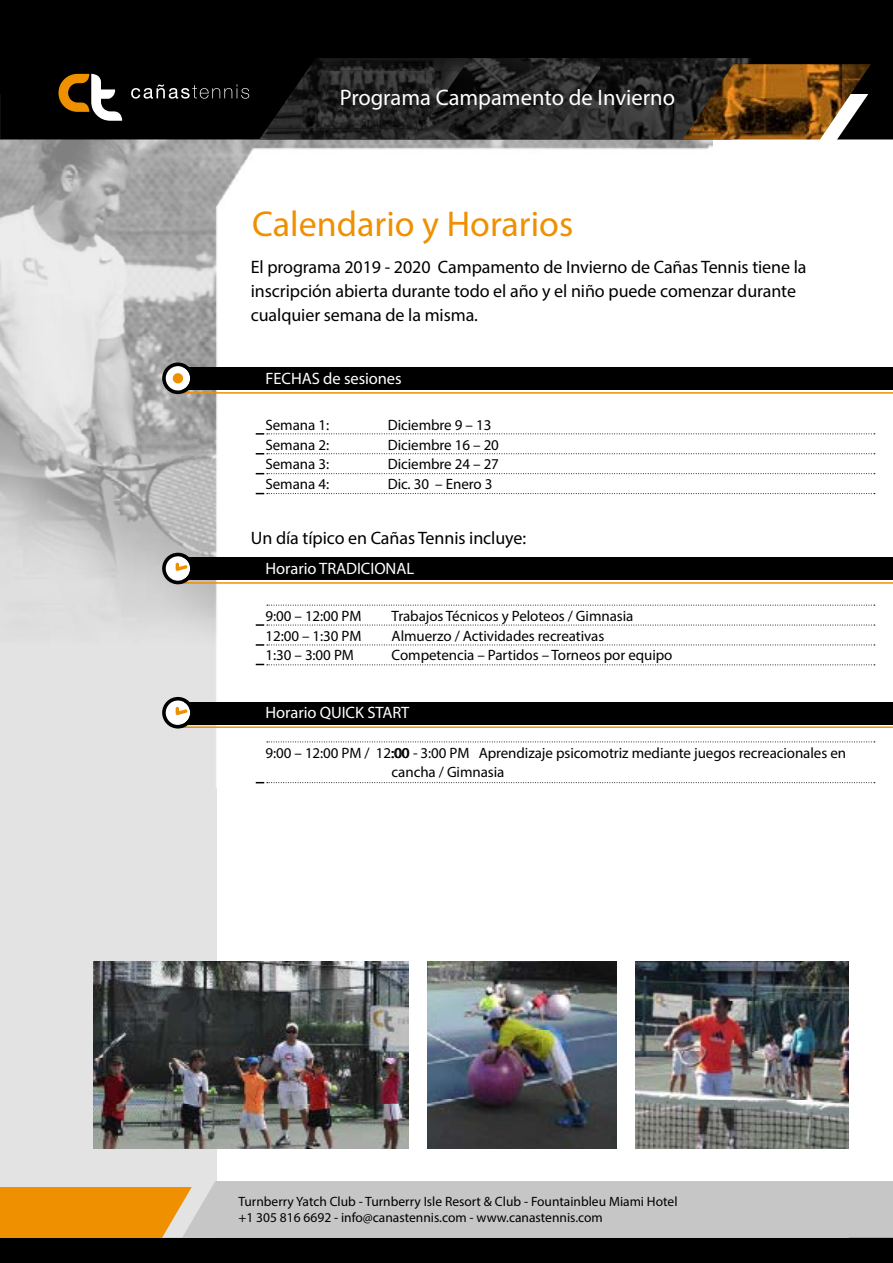
<style>
.page{position:relative;width:893px;height:1263px;background:#fff}
.page>*{position:absolute;margin:0;border:0;box-sizing:border-box;transform-origin:0 0}
.t1{font:36px "Myriad Pro";color:#ef9000}
.t2{font:22.5px "Myriad Pro";color:#fff}
.t3{font:18px/24px "Myriad Pro";letter-spacing:-.005em;color:#000}
.t4{font:16.5px "Myriad Pro";letter-spacing:-.005em;color:#fff}
.t5{font:15px/19.5px "Myriad Pro";letter-spacing:-.005em;color:#000;text-align:justify}
.t6{font:13.5px/16.2px "Myriad Pro";color:#000}
</style>
<div class="page">
<div style="left:0;top:216px;width:216px;height:1013px;background:#e3e3e3"></div>
<img style="left:0;top:139px;width:712px;height:645px">
<div style="left:0;top:0;width:893px;height:94px;background:#000"></div>
<div style="left:0;top:73px;width:287px;height:66px;background:#000"></div>
<img style="left:600px;top:58px;width:151px;height:81px">
<img style="left:421px;top:58px;width:179px;height:81px">
<img style="left:307px;top:58px;width:163px;height:13px">
<img style="left:287px;top:71px;width:174px;height:29px">
<img style="left:267px;top:100px;width:174px;height:29px">
<img style="left:259px;top:129px;width:162px;height:10px">
<svg style="left:871px;top:94px;width:22px;height:45px"></svg>
<svg style="left:58px;top:74px;width:64px;height:47px"></svg>
<svg style="left:131px;top:84px;width:118px;height:15px"></svg>
<div style="left:0;top:1230px;width:893px;height:33px;background:#000"></div>
<div style="left:0;top:1187px;width:213px;height:51px;background:#ef9000"></div>
<div style="left:162px;top:1181px;width:731px;height:57px;background:#c6c6c6"></div>
<img style="left:682px;top:64px;width:189px;height:75px">
<div style="left:178px;top:367px;width:715px;height:23px;background:#000"></div>
<div style="left:178px;top:557px;width:715px;height:23px;background:#000"></div>
<div style="left:178px;top:702px;width:715px;height:23px;background:#000"></div>
<hr style="left:176px;top:392px;width:717px;height:2px;background:#ef9000">
<hr style="left:176px;top:582px;width:717px;height:2px;background:#ef9000">
<hr style="left:176px;top:726px;width:717px;height:2px;background:#ef9000">
<svg style="left:267px;top:605px;width:608px;height:1px"></svg>
<svg style="left:267px;top:741px;width:608px;height:1px"></svg>
<svg style="left:256px;top:664px;width:619px;height:1px"></svg>
<svg style="left:256px;top:493px;width:619px;height:1px"></svg>
<svg style="left:256px;top:644px;width:619px;height:2px"></svg>
<svg style="left:256px;top:473px;width:619px;height:1px"></svg>
<svg style="left:256px;top:624px;width:619px;height:2px"></svg>
<svg style="left:256px;top:782px;width:619px;height:1px"></svg>
<svg style="left:256px;top:453px;width:619px;height:1px"></svg>
<svg style="left:256px;top:433px;width:619px;height:2px"></svg>
<svg style="left:162px;top:362px;width:32px;height:32px"></svg>
<div style="left:173px;top:373px;width:10px;height:10px;background:#ef9000;border-radius:50%"></div>
<img style="left:93px;top:962px;width:315px;height:187px">
<img style="left:427px;top:962px;width:189px;height:187px">
<img style="left:636px;top:962px;width:213px;height:187px">
<svg style="left:162px;top:553px;width:32px;height:31px"></svg>
<svg style="left:162px;top:697px;width:32px;height:31px"></svg>
<h2 class="t2" style="left:340px;top:84px;width:337px">Programa Campamento de Invierno</h2>
<h1 class="t1" style="left:252px;top:202px;width:323px">Calendario y Horarios</h1>
<p class="t3" style="left:251px;top:254px;width:557px">El programa 2019 - 2020 Campamento de Invierno de Cañas Tennis tiene la inscripción abierta durante todo el año y el niño puede comenzar durante cualquier semana de la misma.</p>
<p class="t4" style="left:266px;top:368px;width:138px">FECHAS de sesiones</p>
<p class="t5" style="left:265px;top:415px;width:65px">Semana 1:<br>Semana 2:<br>Semana 3:<br>Semana 4:</p>
<p class="t5" style="left:388px;top:415px;width:113px;text-align:left">Diciembre 9 – 13<br>Diciembre 16 – 20<br>Diciembre 24 – 27<br>Dic. 30 – Enero 3</p>
<p class="t3" style="left:251px;top:525px;width:277px">Un día típico en Cañas Tennis incluye:</p>
<p class="t4" style="left:266px;top:558px;width:150px">Horario TRADICIONAL</p>
<p class="t5" style="left:265px;top:606px;width:97px">9:00 – 12:00 PM 12:00 – 1:30 PM 1:30 – 3:00 PM</p>
<p class="t5" style="left:392px;top:606px;width:282px;text-align:left">Trabajos Técnicos y Peloteos / Gimnasia<br>Almuerzo / Actividades recreativas<br>Competencia – Partidos – Torneos por equipo</p>
<p class="t4" style="left:266px;top:703px;width:145px">Horario QUICK START</p>
<p class="t5" style="left:265px;top:743px;width:582px">9:00 – 12:00 PM / 12:00 - 3:00 PM Aprendizaje psicomotriz mediante juegos recreacionales en</p>
<p class="t5" style="left:392px;top:762px;width:114px">cancha / Gimnasia</p>
<p class="t6" style="left:238px;top:1193px;width:441px">Turnberry Yatch Club - Turnberry Isle Resort &amp; Club - Fountainbleu Miami Hotel +1 305 816 6692 - info@canastennis.com - www.canastennis.com</p>
</div>
